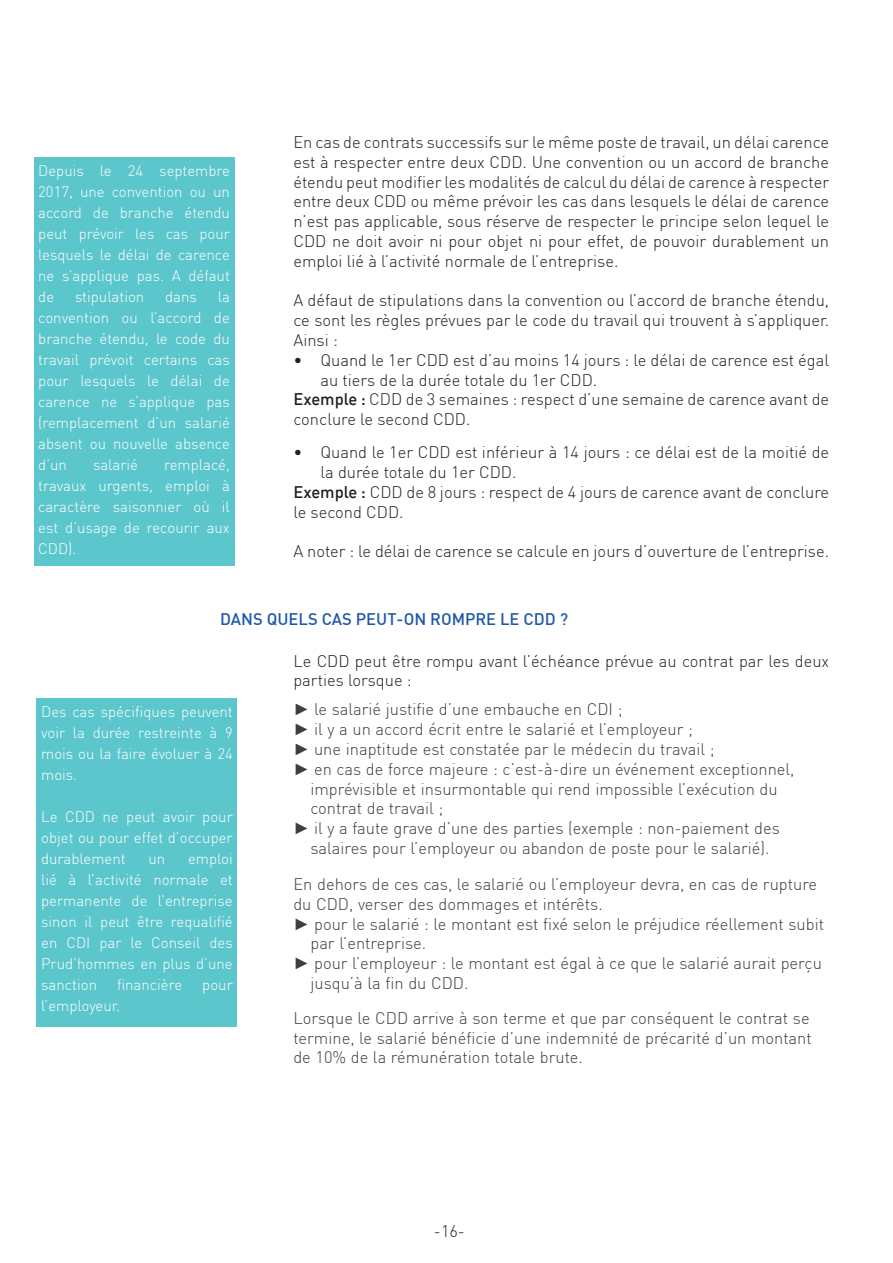
<style>
.page{position:relative;width:893px;height:1263px;background:#fff}
.page>*{position:absolute;margin:0;border:0;box-sizing:border-box;transform-origin:0 0}
.t1{font:300 16.5px/19.8px "DIN";color:#231f20}
.LISTE_A_PUCES{font:300 16.5px/19.8px "DIN";color:#3e3e3f}
.t2{font:500 16.5px "DIN";color:#1e58a7}
.t3{font:300 15px/21px "DIN";color:#fff;text-align:justify}
.s1{font-weight:500}
.s2{font-family:"Arial";font-weight:400}
</style>
<div class="page">
<div style="left:34px;top:157px;width:200px;height:409px;background:#5cc6cd"></div>
<div style="left:37px;top:698px;width:200px;height:329px;background:#5cc6cd"></div>
<p class="t3" style="left:38px;top:160px;width:193px">Depuis le 24 septembre 2017, une convention ou un accord de branche étendu peut prévoir les cas pour lesquels le délai de carence ne s’applique pas. A défaut de</p>
<p class="t3" style="left:38px;top:286px;width:193px;text-indent:179px">la convention ou l’accord de branche étendu, le code du travail prévoit certains cas pour lesquels le délai de carence ne s’applique pas (remplacement d’un salarié absent ou nouvelle absence d’un</p>
<p class="t3" style="left:75px;top:286px;width:71px">stipulation</p>
<p class="t3" style="left:165px;top:286px;width:33px">dans</p>
<p class="t3" style="left:38px;top:454px;width:193px;text-indent:126px">remplacé, travaux urgents, emploi à caractère saisonnier où il est d’usage de recourir aux CDD).</p>
<p class="t3" style="left:93px;top:454px;width:47px">salarié</p>
<p class="t1" style="left:293px;top:132px;width:537px;text-align:justify">En cas de contrats successifs sur le même poste de travail, un délai carence est à respecter entre deux CDD. Une convention ou un accord de branche étendu peut modifier les modalités de calcul du délai de carence à respecter entre deux CDD ou même prévoir les cas dans lesquels le délai de carence n’est pas applicable, sous réserve de respecter le principe selon lequel le CDD ne doit avoir ni pour objet ni pour effet, de pouvoir durablement un emploi lié à l’activité normale de l’entreprise.</p>
<p class="t1" style="left:293px;top:290px;width:537px;text-align:justify">A défaut de stipulations dans la convention ou l’accord de branche étendu, ce sont les règles prévues par le code du travail qui trouvent à s’appliquer.<br>Ainsi :</p>
<p class="t1" style="left:320px;top:350px;width:510px;text-indent:-27px">• Quand le 1er CDD est d’au moins 14 jours : le délai de carence est égal au tiers de la durée totale du 1er CDD.</p>
<p class="t1" style="left:293px;top:389px;width:537px"><span class="s1">Exemple :</span> CDD de 3 semaines : respect d’une semaine de carence avant de conclure le second CDD.</p>
<p class="t1" style="left:320px;top:442px;width:510px;text-indent:-27px">• Quand le 1er CDD est inférieur à 14 jours : ce délai est de la moitié de la durée totale du 1er CDD.</p>
<p class="t1" style="left:293px;top:482px;width:537px"><span class="s1">Exemple :</span> CDD de 8 jours : respect de 4 jours de carence avant de conclure le second CDD.</p>
<p class="t1" style="left:293px;top:541px;width:537px">A noter : le délai de carence se calcule en jours d’ouverture de l’entreprise.</p>
<p class="t2" style="left:220px;top:608px;width:350px">DANS QUELS CAS PEUT-ON ROMPRE LE CDD ?</p>
<p class="t3" style="left:41px;top:701px;width:193px">Des cas spécifiques peuvent voir la durée restreinte à 9 mois ou la faire évoluer à 24 mois.</p>
<p class="t3" style="left:41px;top:806px;width:193px">Le CDD ne peut avoir pour objet ou pour effet d’occuper durablement</p>
<p class="t3" style="left:41px;top:848px;width:193px;text-indent:147px">emploi lié à l’activité normale et permanente de l’entreprise sinon il peut être requalifié en CDI par le Conseil des Prud’hommes en plus d’une sanction</p>
<p class="t3" style="left:148px;top:848px;width:18px">un</p>
<p class="t3" style="left:117px;top:974px;width:67px">financière</p>
<p class="t3" style="left:202px;top:974px;width:32px">pour</p>
<p class="t3" style="left:41px;top:995px;width:80px">l’employeur.</p>
<p class="t1" style="left:293px;top:651px;width:537px">Le CDD peut être rompu avant l’échéance prévue au contrat par les deux parties lorsque :</p>
<p class="LISTE_A_PUCES" style="left:293px;top:699px;width:331px"><span class="s2">►</span> le salarié justifie d’une embauche en CDI ;</p>
<p class="LISTE_A_PUCES" style="left:293px;top:719px;width:401px"><span class="s2">►</span> il y a un accord écrit entre le salarié et l’employeur ;</p>
<p class="LISTE_A_PUCES" style="left:293px;top:739px;width:423px"><span class="s2">►</span> une inaptitude est constatée par le médecin du travail ;</p>
<p class="LISTE_A_PUCES" style="left:310px;top:759px;width:486px;text-indent:-17px"><span class="s2">►</span> en cas de force majeure : c’est-à-dire un événement exceptionnel, imprévisible et insurmontable qui rend impossible l’exécution du contrat de travail ;</p>
<p class="LISTE_A_PUCES" style="left:293px;top:818px;width:488px;text-align:center"><span class="s2">►</span> il y a faute grave d’une des parties (exemple : non-paiement des salaires pour l’employeur ou abandon de poste pour le salarié).</p>
<p class="LISTE_A_PUCES" style="left:293px;top:874px;width:525px">En dehors de ces cas, le salarié ou l’employeur devra, en cas de rupture du CDD, verser des dommages et intérêts.</p>
<p class="LISTE_A_PUCES" style="left:310px;top:913px;width:515px;text-indent:-17px"><span class="s2">►</span> pour le salarié : le montant est fixé selon le préjudice réellement subit par l’entreprise.</p>
<p class="LISTE_A_PUCES" style="left:310px;top:953px;width:513px;text-indent:-17px"><span class="s2">►</span> pour l’employeur : le montant est égal à ce que le salarié aurait perçu jusqu’à la fin du CDD.</p>
<p class="LISTE_A_PUCES" style="left:293px;top:1008px;width:520px">Lorsque le CDD arrive à son terme et que par conséquent le contrat se termine, le salarié bénéficie d’une indemnité de précarité d’un montant de 10% de la rémunération totale brute.</p>
<p class="t1" style="left:434px;top:1220px;width:33px">-16-</p>
</div>
